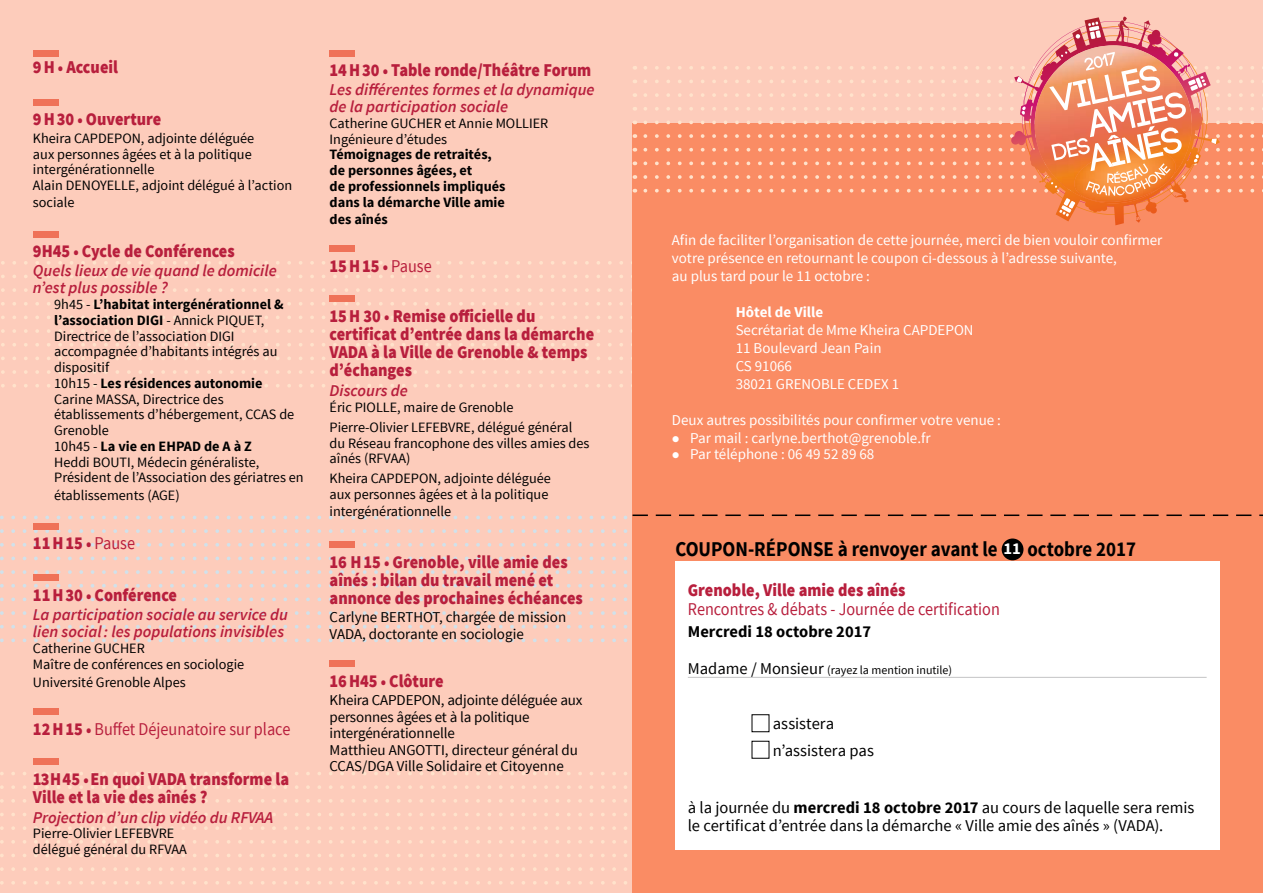
<style>
.page{position:relative;width:1263px;height:893px;background:#fdccbb}
.page>*{position:absolute;margin:0;border:0;box-sizing:border-box;transform-origin:0 0}
.t1{font:700 21px "Source Sans Pro";color:#000;scale:.9 1}
.t2{font:900 18px/18px "Source Sans Pro";color:#b81f3d;scale:.9 1}
.t3{font:18px "Source Sans Pro";color:#b81f3d;scale:.9 1}
.t4{font:italic 600 16.5px/17.2px "Source Sans Pro";color:#b81f3d}
.t5{font:16.5px/26.5px "Source Sans Pro";color:#000}
.t6{font:700 16.5px "Source Sans Pro";color:#000}
.t7{font:15px/18px "Source Sans Pro";color:#fff}
.t8{font:15px/16.5px "Source Sans Pro";letter-spacing:-.01em;color:#000}
.t9{font:700 15px "Source Sans Pro";color:#fff}
.t10{font:14.25px/15.8px "Source Sans Pro";color:#000}
.t11{font:700 14.25px/15.8px "Source Sans Pro";color:#000}
.t12{font:12px "Source Sans Pro";color:#000}
.s1{font-size:16.5px}
.s2{font-weight:700}
.s3{font-weight:400}
.s4{font-weight:900}
.s5{font-weight:900;font-size:16.5px}
.s6{font-size:16.5px;color:#fff}
</style>
<div class="page">
<svg style="left:0;top:799px;width:627px;height:4px"></svg>
<svg style="left:0;top:785px;width:627px;height:4px"></svg>
<svg style="left:0;top:772px;width:627px;height:3px"></svg>
<svg style="left:0;top:813px;width:627px;height:3px"></svg>
<svg style="left:0;top:826px;width:627px;height:4px"></svg>
<svg style="left:0;top:840px;width:627px;height:4px"></svg>
<svg style="left:0;top:854px;width:627px;height:3px"></svg>
<svg style="left:0;top:867px;width:627px;height:4px"></svg>
<svg style="left:0;top:881px;width:627px;height:4px"></svg>
<svg style="left:1px;top:288px;width:631px;height:4px"></svg>
<svg style="left:1px;top:275px;width:631px;height:3px"></svg>
<svg style="left:1px;top:261px;width:631px;height:4px"></svg>
<svg style="left:1px;top:302px;width:631px;height:4px"></svg>
<svg style="left:1px;top:316px;width:631px;height:3px"></svg>
<svg style="left:1px;top:329px;width:631px;height:4px"></svg>
<svg style="left:1px;top:343px;width:631px;height:4px"></svg>
<svg style="left:1px;top:357px;width:631px;height:3px"></svg>
<svg style="left:1px;top:370px;width:631px;height:4px"></svg>
<svg style="left:1px;top:384px;width:631px;height:4px"></svg>
<svg style="left:0;top:543px;width:628px;height:4px"></svg>
<svg style="left:0;top:529px;width:628px;height:4px"></svg>
<svg style="left:0;top:557px;width:628px;height:3px"></svg>
<svg style="left:0;top:570px;width:628px;height:4px"></svg>
<svg style="left:0;top:584px;width:628px;height:4px"></svg>
<svg style="left:0;top:597px;width:628px;height:4px"></svg>
<svg style="left:0;top:611px;width:628px;height:4px"></svg>
<svg style="left:0;top:625px;width:628px;height:4px"></svg>
<svg style="left:0;top:638px;width:628px;height:4px"></svg>
<div style="left:33px;top:50px;width:25px;height:6px;background:#ef7258"></div>
<div style="left:33px;top:99px;width:25px;height:7px;background:#ef7258"></div>
<div style="left:33px;top:231px;width:25px;height:6px;background:#ef7258"></div>
<div style="left:33px;top:523px;width:25px;height:7px;background:#ef7258"></div>
<div style="left:33px;top:575px;width:25px;height:6px;background:#ef7258"></div>
<div style="left:33px;top:708px;width:25px;height:6px;background:#ef7258"></div>
<div style="left:33px;top:758px;width:25px;height:6px;background:#ef7258"></div>
<div style="left:330px;top:50px;width:25px;height:6px;background:#ef7258"></div>
<div style="left:330px;top:245px;width:25px;height:7px;background:#ef7258"></div>
<div style="left:330px;top:295px;width:25px;height:7px;background:#ef7258"></div>
<div style="left:330px;top:541px;width:25px;height:6px;background:#ef7258"></div>
<div style="left:330px;top:660px;width:25px;height:6px;background:#ef7258"></div>
<div style="left:632px;top:123px;width:631px;height:770px;background:#fa8c64"></div>
<div style="left:1002px;top:538px;width:21px;height:22px;background:#000;border-radius:50%"></div>
<div style="left:675px;top:561px;width:544px;height:289px;background:#fff"></div>
<hr style="left:688px;top:677px;width:518px;height:1px;background:#c4c4c5">
<div style="left:752px;top:714px;width:17px;height:18px;border:1px solid #000"></div>
<svg style="left:0;top:514px;width:1263px;height:5px"></svg>
<svg style="left:634px;top:17px;width:629px;height:200px"></svg>
<p class="t2" style="left:33px;top:59px;width:96px">9H <span class="s1">•</span> Accueil</p>
<p class="t2" style="left:33px;top:111px;width:144px">9H30 <span class="s1">•</span> Ouverture</p>
<p class="t10" style="left:33px;top:130px;width:261px">Kheira CAPDEPON, adjointe déléguée<br>aux personnes âgées et à la politique intergénérationnelle<br>Alain DENOYELLE, adjoint délégué à l’action</p>
<p class="t10" style="left:33px;top:195px;width:43px">sociale</p>
<p class="t2" style="left:33px;top:243px;width:226px">9H45 <span class="s1">•</span> Cycle de Conférences</p>
<p class="t4" style="left:33px;top:262px;width:245px">Quels lieux de vie quand le domicile n’est plus possible ?</p>
<p class="t10" style="left:54px;top:297px;width:251px">9h45 - <span class="s2">L’habitat intergénérationnel &amp; l’association DIGI</span> - Annick PIQUET,<br>Directrice de l’association DIGI accompagnée d’habitants intégrés au dispositif<br>10h15 - <span class="s2">Les résidences autonomie<br></span>Carine MASSA, Directrice des établissements d’hébergement, CCAS de<br>Grenoble<br>10h45 - <span class="s2">La vie en EHPAD de A à Z<br></span>Heddi BOUTI, Médecin généraliste,<br>Président de l’Association des gériatres en</p>
<p class="t10" style="left:54px;top:487px;width:127px">établissements (AGE)</p>
<p class="t2" style="left:33px;top:535px;width:115px">11H15 <span class="s1">•</span> <span class="s3">Pause</span></p>
<p class="t2" style="left:33px;top:586px;width:162px">11H30 <span class="s1">•</span> Conférence</p>
<p class="t4" style="left:33px;top:606px;width:256px">La participation sociale au service du lien social: les populations invisibles</p>
<p class="t10" style="left:33px;top:640px;width:213px">Catherine GUCHER<br>Maître de conférences en sociologie</p>
<p class="t10" style="left:33px;top:674px;width:154px">Université Grenoble Alpes</p>
<p class="t3" style="left:33px;top:717px;width:288px"><span class="s4">12H15</span> <span class="s5">•</span> Buffet Déjeunatoire sur place</p>
<p class="t2" style="left:33px;top:770px;width:286px">13H45 <span class="s1">•</span> En quoi VADA transforme la<br>Ville et la vie des aînés ?</p>
<p class="t4" style="left:33px;top:808px;width:242px">Projection d’un clip vidéo du RFVAA</p>
<p class="t10" style="left:33px;top:826px;width:155px">Pierre-Olivier LEFEBVRE délégué général du RFVAA</p>
<p class="t2" style="left:330px;top:61px;width:292px">14H30 <span class="s1">•</span> Table ronde/Théâtre Forum</p>
<p class="t4" style="left:330px;top:81px;width:267px">Les différentes formes et la dynamique de la participation sociale</p>
<p class="t10" style="left:330px;top:116px;width:220px">Catherine GUCHER et Annie MOLLIER<br>Ingénieure d’études</p>
<p class="t11" style="left:330px;top:147px;width:177px">Témoignages de retraités, de personnes âgées, et<br>de professionnels impliqués dans la démarche Ville amie</p>
<p class="t11" style="left:330px;top:212px;width:60px">des aînés</p>
<p class="t2" style="left:330px;top:258px;width:115px">15H15 <span class="s1">•</span> <span class="s3">Pause</span></p>
<p class="t2" style="left:330px;top:308px;width:295px">15H 30 <span class="s1">•</span> Remise officielle du certificat d’entrée dans la démarche<br>VADA à la Ville de Grenoble &amp; temps d’échanges</p>
<p class="t4" style="left:330px;top:382px;width:80px">Discours de</p>
<p class="t10" style="left:330px;top:397px;width:244px;line-height:20px">Éric PIOLLE, maire de Grenoble<br>Pierre-Olivier LEFEBVRE, délégué général</p>
<p class="t10" style="left:330px;top:435px;width:261px">du Réseau francophone des villes amies des aînés (RFVAA)</p>
<p class="t10" style="left:330px;top:471px;width:223px">Kheira CAPDEPON, adjointe déléguée aux personnes âgées et à la politique intergénérationnelle</p>
<p class="t2" style="left:330px;top:553px;width:283px">16 H15 <span class="s1">•</span> Grenoble, ville amie des aînés : bilan du travail mené et annonce des prochaines échéances</p>
<p class="t8" style="left:330px;top:609px;width:238px">Carlyne BERTHOT, chargée de mission<br>VADA, doctorante en sociologie</p>
<p class="t2" style="left:330px;top:672px;width:128px">16H45 <span class="s1">•</span> Clôture</p>
<p class="t8" style="left:330px;top:692px;width:255px">Kheira CAPDEPON, adjointe déléguée aux personnes âgées et à la politique intergénérationnelle<br>Matthieu ANGOTTI, directeur général du CCAS/DGA Ville Solidaire et Citoyenne</p>
<p class="t7" style="left:672px;top:231px;width:492px">Afin de faciliter l’organisation de cette journée, merci de bien vouloir confirmer votre présence en retournant le coupon ci-dessous à l’adresse suivante,<br>au plus tard pour le 11 octobre :</p>
<p class="t9" style="left:736px;top:302px;width:89px">Hôtel de Ville</p>
<p class="t7" style="left:736px;top:321px;width:239px">Secrétariat de Mme Kheira CAPDEPON<br>11 Boulevard Jean Pain<br>CS 91066<br>38021 GRENOBLE CEDEX 1</p>
<p class="t7" style="left:672px;top:411px;width:331px">Deux autres possibilités pour confirmer votre venue :</p>
<p class="t7" style="left:672px;top:429px;width:260px">● Par mail : carlyne.berthot@grenoble.fr</p>
<p class="t7" style="left:672px;top:446px;width:204px">● Par téléphone : 06 49 52 89 68</p>
<h1 class="t1" style="left:675px;top:535px;width:513px">COUPON-RÉPONSE à renvoyer avant le <span class="s6">11</span> octobre 2017</h1>
<p class="t2" style="left:688px;top:582px;width:243px">Grenoble, Ville amie des aînés</p>
<p class="t3" style="left:688px;top:598px;width:348px">Rencontres &amp; débats - Journée de certification</p>
<p class="t6" style="left:688px;top:621px;width:185px">Mercredi 18 octobre 2017</p>
<p class="t12" style="left:688px;top:662px;width:266px"><span class="s1">Madame / Monsieur</span> (rayez la mention inutile)</p>
<p class="t5" style="left:773px;top:711px;width:103px">assistera n’assistera pas</p>
<p class="t5" style="left:688px;top:799px;width:508px;line-height:18px">à la journée du <span class="s2">mercredi 18 octobre 2017</span> au cours de laquelle sera remis le certificat d’entrée dans la démarche « Ville amie des aînés » (VADA).</p>
</div>
